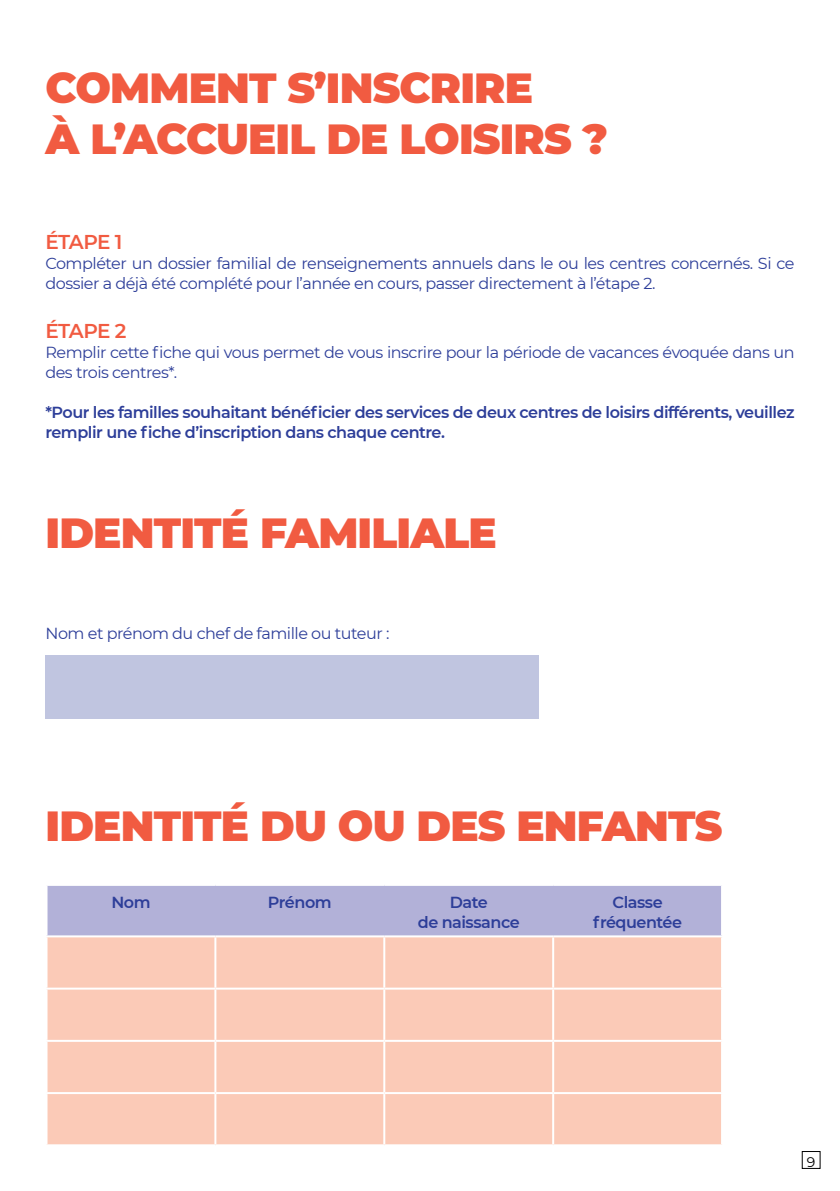
<style>
.page{position:relative;width:840px;height:1191px;background:#fff}
.page>*{position:absolute;margin:0;border:0;box-sizing:border-box;transform-origin:0 0}
.t1{font:900 42px/50.4px "Montserrat";letter-spacing:-.02em;color:#f15b41}
.t2{font:600 20px "Montserrat";letter-spacing:-.035em;color:#f15b41}
.t3{font:16px/20px "Montserrat";letter-spacing:-.03em;color:#2d3e99}
.t4{font:600 16px/20px "Montserrat";letter-spacing:-.03em;color:#2d3e99;text-align:center}
.t5{font:14px "Montserrat";color:#000}
</style>
<div class="page">
<div style="left:45px;top:655px;width:494px;height:64px;background:#c0c5e0"></div>
<div style="left:47px;top:886px;width:673px;height:49px;background:#b2b1d8"></div>
<div style="left:47px;top:937px;width:673px;height:207px;background:#fbcab7"></div>
<hr style="left:214px;top:937px;width:2px;height:50px;background:#fff">
<hr style="left:383px;top:937px;width:2px;height:50px;background:#fff">
<hr style="left:552px;top:937px;width:2px;height:50px;background:#fff">
<hr style="left:45px;top:987px;width:170px;height:2px;background:#fff">
<hr style="left:215px;top:987px;width:169px;height:2px;background:#fff">
<hr style="left:214px;top:989px;width:2px;height:50px;background:#fff">
<hr style="left:384px;top:987px;width:169px;height:2px;background:#fff">
<hr style="left:383px;top:989px;width:2px;height:50px;background:#fff">
<hr style="left:553px;top:987px;width:169px;height:2px;background:#fff">
<hr style="left:552px;top:989px;width:2px;height:50px;background:#fff">
<hr style="left:45px;top:1039px;width:170px;height:2px;background:#fff">
<hr style="left:215px;top:1039px;width:169px;height:2px;background:#fff">
<hr style="left:214px;top:1041px;width:2px;height:51px;background:#fff">
<hr style="left:384px;top:1039px;width:169px;height:2px;background:#fff">
<hr style="left:383px;top:1041px;width:2px;height:51px;background:#fff">
<hr style="left:553px;top:1039px;width:169px;height:2px;background:#fff">
<hr style="left:552px;top:1041px;width:2px;height:51px;background:#fff">
<hr style="left:45px;top:1092px;width:170px;height:2px;background:#fff">
<hr style="left:215px;top:1092px;width:169px;height:2px;background:#fff">
<hr style="left:214px;top:1094px;width:2px;height:50px;background:#fff">
<hr style="left:384px;top:1092px;width:169px;height:2px;background:#fff">
<hr style="left:383px;top:1094px;width:2px;height:50px;background:#fff">
<hr style="left:553px;top:1092px;width:169px;height:2px;background:#fff">
<hr style="left:552px;top:1094px;width:2px;height:50px;background:#fff">
<h1 class="t1" style="left:45px;top:60px;width:563px">COMMENT S’INSCRIRE<br>À L’ACCUEIL DE LOISIRS ?</h1>
<p class="t2" style="left:45px;top:227px;width:78px">ÉTAPE 1</p>
<p class="t3" style="left:45px;top:252px;width:750px">Compléter un dossier familial de renseignements annuels dans le ou les centres concernés. Si ce dossier a déjà été complété pour l’année en cours, passer directement à l’étape 2.</p>
<p class="t2" style="left:45px;top:316px;width:83px">ÉTAPE 2</p>
<p class="t3" style="left:45px;top:341px;width:750px">Remplir cette fiche qui vous permet de vous inscrire pour la période de vacances évoquée dans un des trois centres*.</p>
<p class="t4" style="left:45px;top:401px;width:750px;text-align:left">*Pour les familles souhaitant bénéficier des services de deux centres de loisirs différents, veuillez remplir une fiche d’inscription dans chaque centre.</p>
<h1 class="t1" style="left:45px;top:505px;width:452px">IDENTITÉ FAMILIALE</h1>
<p class="t3" style="left:45px;top:623px;width:345px">Nom et prénom du chef de famille ou tuteur :</p>
<h1 class="t1" style="left:45px;top:798px;width:678px">IDENTITÉ DU OU DES ENFANTS</h1>
<p class="t4" style="left:111px;top:892px;width:41px">Nom</p>
<p class="t4" style="left:268px;top:892px;width:65px">Prénom</p>
<p class="t4" style="left:417px;top:892px;width:103px">Date<br>de naissance</p>
<p class="t4" style="left:593px;top:892px;width:90px">Classe fréquentée</p>
<p class="t5" style="left:806px;top:1152px;width:10px">9</p>
</div>
